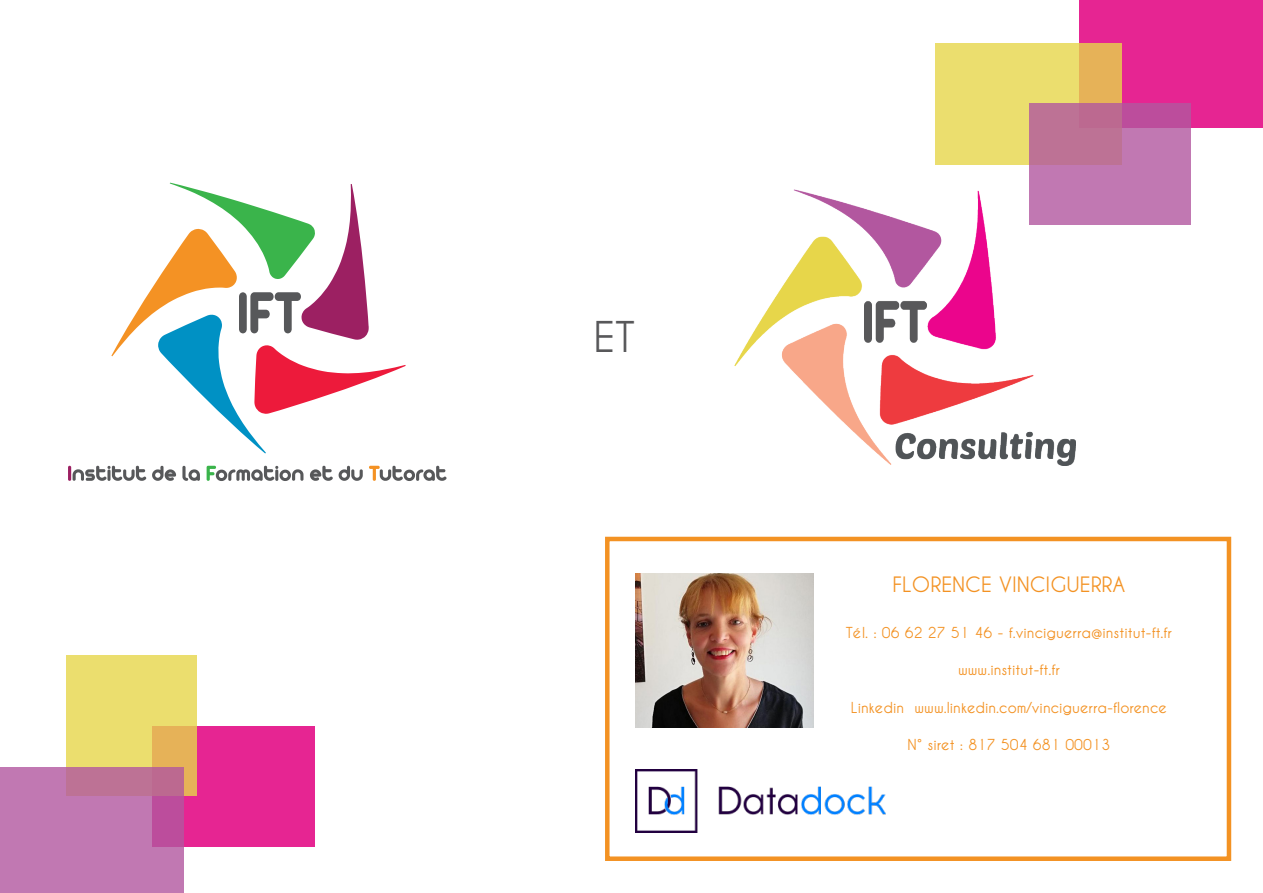
<style>
.page{position:relative;width:1263px;height:893px;background:#fff}
.page>*{position:absolute;margin:0;border:0;box-sizing:border-box;transform-origin:0 0}
.Sous_titres_blanc_ce{font:700 42px "Caviar Dreams";color:#58585a}
.t1{font:700 21px "Caviar Dreams";color:#f39223}
.t2{font:700 15px "Caviar Dreams";color:#f39223}
</style>
<div class="page">
<svg style="left:111px;top:183px;width:295px;height:270px"></svg>
<svg style="left:68px;top:466px;width:78px;height:15px"></svg>
<svg style="left:152px;top:466px;width:24px;height:15px"></svg>
<svg style="left:182px;top:466px;width:18px;height:15px"></svg>
<svg style="left:207px;top:466px;width:96px;height:15px"></svg>
<svg style="left:310px;top:466px;width:23px;height:15px"></svg>
<svg style="left:339px;top:466px;width:24px;height:15px"></svg>
<svg style="left:369px;top:466px;width:77px;height:15px"></svg>
<div style="left:1079px;top:0;width:184px;height:127px;background:#e62592"></div>
<svg style="left:935px;top:44px;width:187px;height:121px;fill:#ebde6e"></svg>
<svg style="left:1029px;top:103px;width:161px;height:122px;fill:#c178b2"></svg>
<div style="left:153px;top:727px;width:162px;height:120px;background:#e62592"></div>
<svg style="left:66px;top:655px;width:131px;height:140px;fill:#ebde6e"></svg>
<svg style="left:0;top:767px;width:183px;height:126px;fill:#c178b2"></svg>
<div style="left:605px;top:537px;width:626px;height:324px;border:4px solid #f39223"></div>
<img style="left:635px;top:574px;width:178px;height:154px">
<img style="left:734px;top:189px;width:342px;height:277px">
<img style="left:635px;top:770px;width:251px;height:62px">
<p class="Sous_titres_blanc_ce" style="left:593px;top:314px;width:43px">ET</p>
<p class="t1" style="left:892px;top:572px;width:234px">FLORENCE VINCIGUERRA</p>
<p class="t2" style="left:846px;top:624px;width:328px">Tél. : 06 62 27 51 46 - f.vinciguerra@institut-ft.fr</p>
<p class="t2" style="left:958px;top:661px;width:103px">www.institut-ft.fr</p>
<p class="t2" style="left:851px;top:699px;width:317px">Linkedin www.linkedin.com/vinciguerra-florence</p>
<p class="t2" style="left:907px;top:736px;width:204px">N° siret : 817 504 681 00013</p>
</div>
